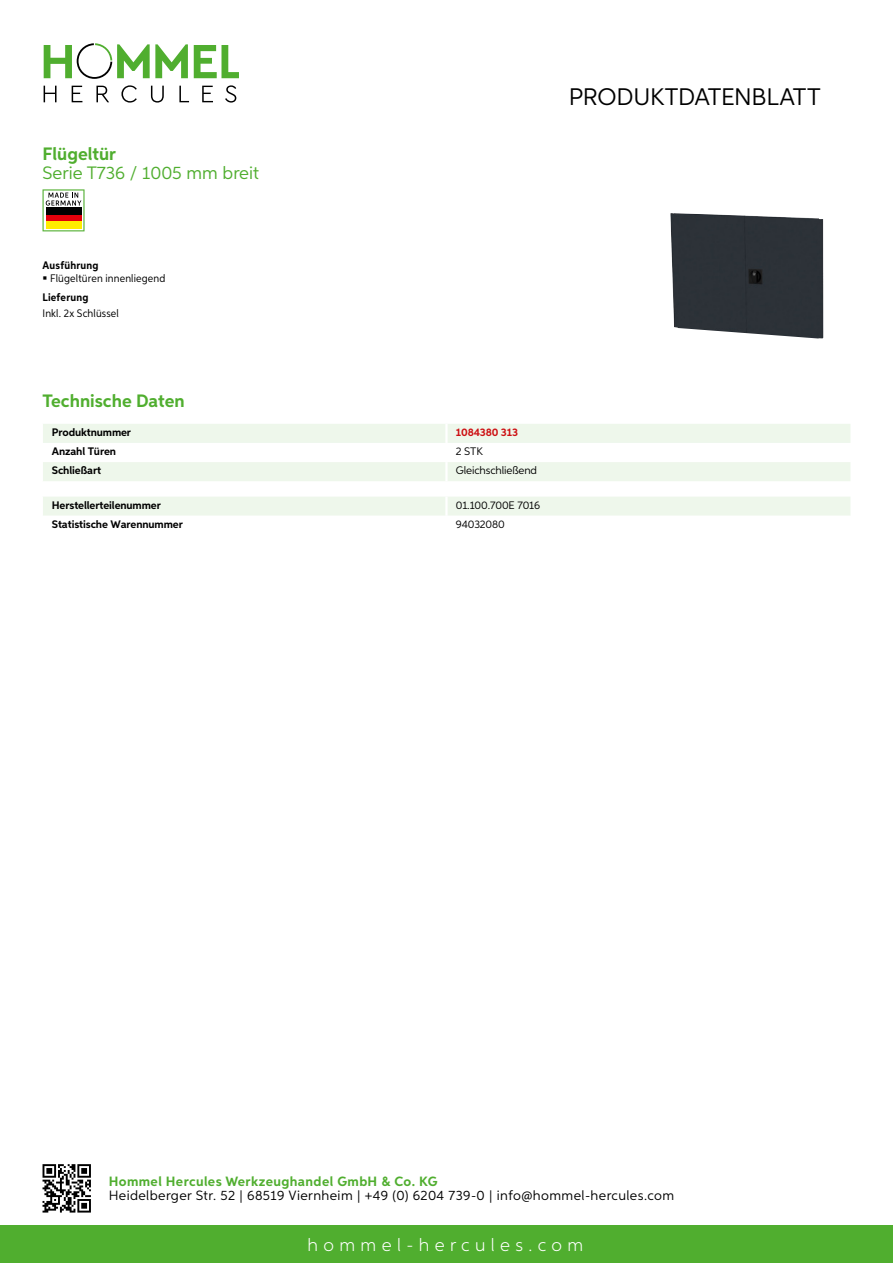
<style>
.page{position:relative;width:893px;height:1263px;background:#fff}
.page>*{position:absolute;margin:0;border:0;box-sizing:border-box;transform-origin:0 0}
.t1{font:24px "Aspira";letter-spacing:-.01em;color:#000}
.t2{font:700 18px "Aspira";color:#50ae2f}
.t3{font:18px "Aspira";color:#50ae2f}
.t4{font:300 18px "Aspira";letter-spacing:.3em;color:#fff}
.t5{font:13.5px "Aspira";letter-spacing:.03em;color:#000}
.t6{font:700 13.5px "Aspira";letter-spacing:.03em;color:#50ae2f}
.t7{font:700 10.95px "Aspira";letter-spacing:-.01em;color:#000}
.t8{font:10.95px "Aspira";letter-spacing:-.01em;color:#000}
.t9{font:10.95px "Aspira Nar";letter-spacing:.015em;color:#000}
.t10{font:700 10.95px "Aspira Nar";letter-spacing:.02em;color:#000}
.t11{font:700 10.95px "Aspira";letter-spacing:-.01em;color:#cd1013}
</style>
<div class="page">
<div style="left:0;top:1226px;width:893px;height:37px;background:#50ae2f"></div>
<svg style="left:43px;top:1164px;width:48px;height:48px"></svg>
<svg style="left:194px;top:45px;width:45px;height:33px"></svg>
<svg style="left:44px;top:43px;width:144px;height:36px"></svg>
<svg style="left:44px;top:86px;width:13px;height:16px"></svg>
<svg style="left:72px;top:86px;width:10px;height:16px"></svg>
<svg style="left:96px;top:86px;width:13px;height:16px"></svg>
<svg style="left:121px;top:85px;width:16px;height:18px"></svg>
<svg style="left:151px;top:86px;width:13px;height:17px"></svg>
<svg style="left:179px;top:86px;width:10px;height:16px"></svg>
<svg style="left:202px;top:86px;width:11px;height:16px"></svg>
<svg style="left:225px;top:85px;width:11px;height:18px"></svg>
<svg style="left:43px;top:424px;width:807px;height:57px"></svg>
<hr style="left:445px;top:462px;width:3px;height:19px;background:#fff">
<div style="left:43px;top:497px;width:807px;height:19px;background:#eef7eb"></div>
<svg style="left:43px;top:189px;width:42px;height:42px"></svg>
<div style="left:46px;top:214px;width:35px;height:7px;background:#e3000b"></div>
<div style="left:46px;top:208px;width:35px;height:7px;background:#000"></div>
<div style="left:46px;top:221px;width:35px;height:7px;background:#ffed00"></div>
<img style="left:670px;top:213px;width:153px;height:125px">
<h2 class="t2" style="left:43px;top:142px;width:75px">Flügeltür</h2>
<h2 class="t3" style="left:43px;top:162px;width:218px">Serie T736 / 1005 mm breit</h2>
<h1 class="t1" style="left:569px;top:82px;width:253px">Produktdatenblatt</h1>
<p class="t10" style="left:43px;top:259px;width:58px">Ausführung</p>
<p class="t9" style="left:50px;top:272px;width:117px">Flügeltüren innenliegend</p>
<p class="t10" style="left:43px;top:291px;width:47px">Lieferung</p>
<p class="t9" style="left:43px;top:306px;width:78px">Inkl. 2x Schlüssel</p>
<h2 class="t2" style="left:43px;top:390px;width:144px">Technische Daten</h2>
<p class="t7" style="left:52px;top:425px;width:81px">Produktnummer</p>
<p class="t11" style="left:456px;top:425px;width:64px">1084380 313</p>
<p class="t7" style="left:52px;top:444px;width:66px">Anzahl Türen</p>
<p class="t8" style="left:456px;top:444px;width:22px">2 STK</p>
<p class="t7" style="left:52px;top:463px;width:51px">Schließart</p>
<p class="t8" style="left:456px;top:464px;width:83px">Gleichschließend</p>
<p class="t7" style="left:52px;top:498px;width:111px">Herstellerteilenummer</p>
<p class="t8" style="left:456px;top:498px;width:86px">01.100.700E 7016</p>
<p class="t7" style="left:52px;top:517px;width:132px">Statistische Warennummer</p>
<p class="t8" style="left:456px;top:517px;width:51px">94032080</p>
<p class="t6" style="left:109px;top:1172px;width:330px">Hommel Hercules Werkzeughandel GmbH &amp; Co. KG</p>
<p class="t5" style="left:109px;top:1187px;width:567px">Heidelberger Str. 52 | 68519 Viernheim | +49 (0) 6204 739-0 | info@hommel-hercules.com</p>
<h2 class="t4" style="left:307px;top:1234px;width:277px">hommel-hercules.com</h2>
</div>
